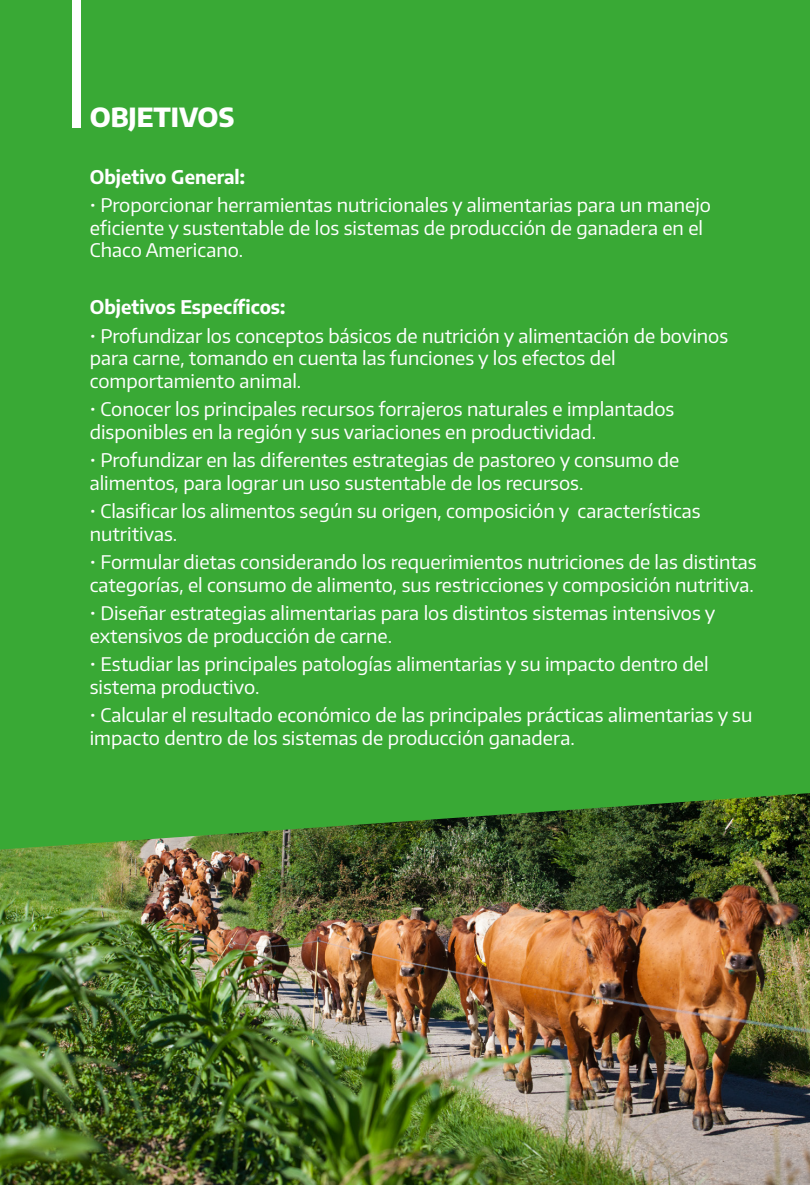
<style>
.page{position:relative;width:810px;height:1185px;background:#fff}
.page>*{position:absolute;margin:0;border:0;box-sizing:border-box;transform-origin:0 0}
.t1{font:800 26.25px "Encode Sans";color:#fff}
.t2{font:18.75px/22.5px "Encode Sans";color:#fff}
.t3{font:700 18.75px "Encode Sans";color:#fff}
</style>
<div class="page">
<img style="left:0;top:850px;width:810px;height:335px">
<div style="left:0;top:0;width:810px;height:850px;background:#39a935"></div>
<div style="left:73px;top:0;width:8px;height:128px;background:#fff"></div>
<h1 class="t1" style="left:90px;top:99px;width:146px">OBJETIVOS</h1>
<p class="t3" style="left:90px;top:164px;width:157px">Objetivo General:</p>
<p class="t2" style="left:90px;top:194px;width:623px">• Proporcionar herramientas nutricionales y alimentarias para un manejo eficiente y sustentable de los sistemas de producción de ganadera en el<br>Chaco Americano.</p>
<p class="t3" style="left:90px;top:295px;width:197px">Objetivos Específicos:</p>
<p class="t2" style="left:90px;top:324px;width:640px">• Profundizar los conceptos básicos de nutrición y alimentación de bovinos para carne, tomando en cuenta las funciones y los efectos del comportamiento animal.</p>
<p class="t2" style="left:90px;top:398px;width:586px">• Conocer los principales recursos forrajeros naturales e implantados disponibles en la región y sus variaciones en productividad.</p>
<p class="t2" style="left:90px;top:449px;width:591px">• Profundizar en las diferentes estrategias de pastoreo y consumo de alimentos, para lograr un uso sustentable de los recursos.</p>
<p class="t2" style="left:90px;top:500px;width:613px">• Clasificar los alimentos según su origen, composición y características nutritivas.</p>
<p class="t2" style="left:90px;top:551px;width:669px">• Formular dietas considerando los requerimientos nutriciones de las distintas categorías, el consumo de alimento, sus restricciones y composición nutritiva.</p>
<p class="t2" style="left:90px;top:602px;width:627px">• Diseñar estrategias alimentarias para los distintos sistemas intensivos y extensivos de producción de carne.</p>
<p class="t2" style="left:90px;top:653px;width:620px">• Estudiar las principales patologías alimentarias y su impacto dentro del sistema productivo.</p>
<p class="t2" style="left:90px;top:704px;width:664px">• Calcular el resultado económico de las principales prácticas alimentarias y su impacto dentro de los sistemas de producción ganadera.</p>
</div>
